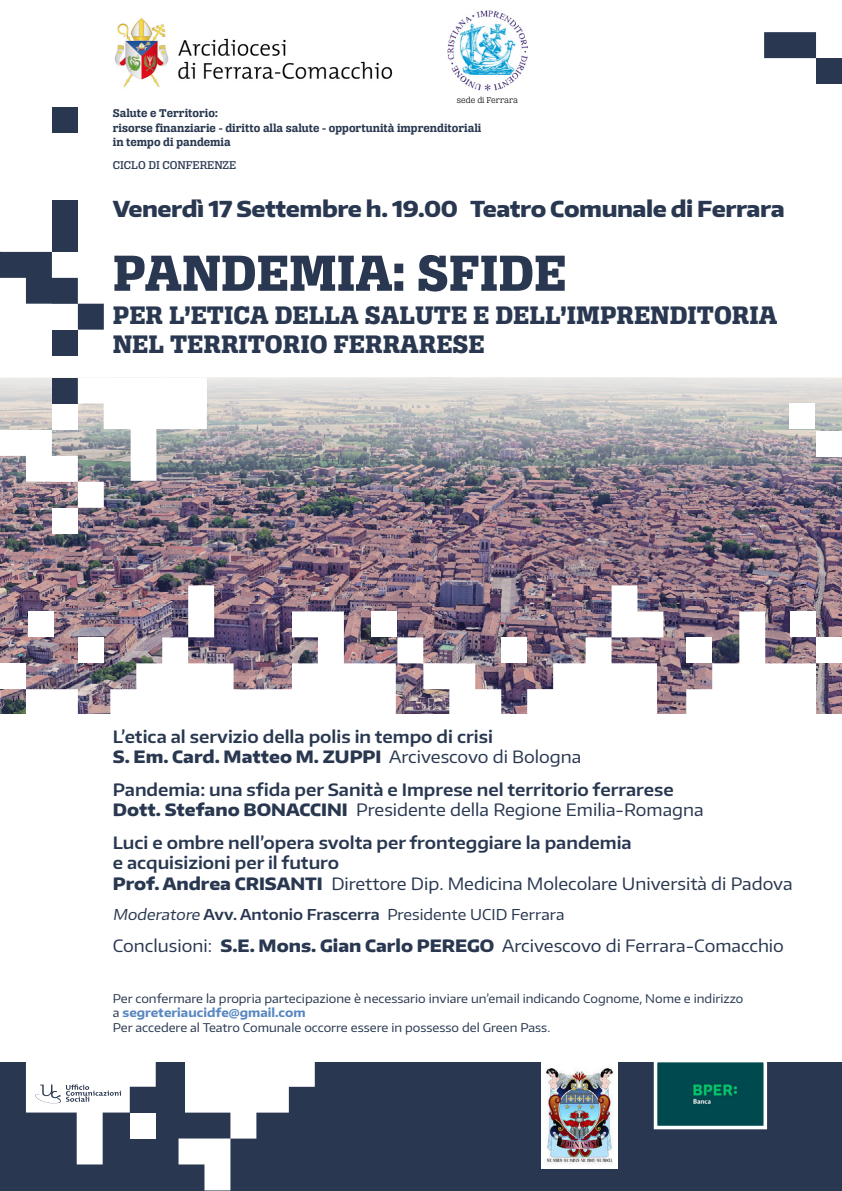
<style>
.page{position:relative;width:842px;height:1191px;background:#fff}
.page>*{position:absolute;margin:0;border:0;box-sizing:border-box;transform-origin:0 0}
.t1{font:54px "Alianza Slab 800";color:#293850}
.t2{font:27px/28.5px "Alianza Slab 800";color:#293850}
.t3{font:800 22px "Encode Sans Wide";letter-spacing:-.02em;color:#293850}
.t4{font:600 17px/20.4px "Encode Sans Wide";color:#293850}
.t5{font:17px "Encode Sans Wide";color:#293850}
.t6{font:15px "Encode Sans Wide";color:#293850}
.t7{font:12px/14.4px "Encode Sans Wide";color:#293850}
.t8{font:12px/14.4px "Alianza Slab 700";color:#293850}
.t9{font:12px "Alianza Slab 500";color:#293850}
.t10{font:9px "Alianza Slab 300";color:#000}
.s1{font-weight:800}
.s2{font-weight:400}
.s3{font-weight:600}
.s4{font-weight:700;color:#5987c1}
</style>
<div class="page">
<div style="left:0;top:1062px;width:842px;height:129px;background:#293850"></div>
<img style="left:0;top:378px;width:842px;height:336px">
<svg style="left:841px;top:663px;width:1px;height:24px"></svg>
<svg style="left:686px;top:611px;width:130px;height:103px"></svg>
<div style="left:686px;top:637px;width:26px;height:26px;background:#fff"></div>
<div style="left:816px;top:637px;width:26px;height:26px;background:#fff"></div>
<div style="left:790px;top:611px;width:26px;height:26px;background:#fff"></div>
<svg style="left:527px;top:585px;width:136px;height:129px"></svg>
<div style="left:501px;top:637px;width:26px;height:26px;background:#fff"></div>
<img style="left:110px;top:585px;width:391px;height:129px">
<div style="left:78px;top:637px;width:26px;height:26px;background:#fff"></div>
<div style="left:28px;top:611px;width:26px;height:26px;background:#fff"></div>
<svg style="left:26px;top:689px;width:52px;height:25px"></svg>
<div style="left:0;top:663px;width:26px;height:26px;background:#fff"></div>
<div style="left:52px;top:508px;width:26px;height:25px;background:#fff"></div>
<img style="left:0;top:378px;width:207px;height:130px">
<div style="left:789px;top:403px;width:26px;height:26px;background:#fff"></div>
<div style="left:816px;top:430px;width:26px;height:26px;background:#fff"></div>
<div style="left:52px;top:226px;width:26px;height:26px;background:#293850"></div>
<div style="left:52px;top:330px;width:26px;height:25px;background:#293850"></div>
<div style="left:52px;top:200px;width:26px;height:26px;background:#293850"></div>
<div style="left:52px;top:107px;width:26px;height:26px;background:#293850"></div>
<svg style="left:0;top:252px;width:104px;height:78px"></svg>
<img style="left:541px;top:1062px;width:76px;height:106px">
<svg style="left:179px;top:1062px;width:136px;height:128px"></svg>
<svg style="left:764px;top:32px;width:52px;height:26px"></svg>
<div style="left:816px;top:58px;width:26px;height:26px;background:#293850"></div>
<svg style="left:26px;top:1062px;width:130px;height:102px"></svg>
<img style="left:114px;top:18px;width:279px;height:70px">
<img style="left:447px;top:10px;width:81px;height:81px">
<svg style="left:653px;top:1062px;width:115px;height:68px;background:#1f6264"></svg>
<p class="t10" style="left:457px;top:95px;width:63px">sede di Ferrara</p>
<p class="t8" style="left:113px;top:106px;width:370px">Salute e Territorio:<br>risorse finanziarie - diritto alla salute - opportunità imprenditoriali in tempo di pandemia</p>
<p class="t9" style="left:113px;top:159px;width:125px">CICLO DI CONFERENZE</p>
<p class="t3" style="left:113px;top:194px;width:673px">Venerdì 17 Settembre h. 19.00 Teatro Comunale di Ferrara</p>
<h1 class="t1" style="left:113px;top:242px;width:455px">PANDEMIA: SFIDE</h1>
<h2 class="t2" style="left:113px;top:301px;width:666px">PER L’ETICA DELLA SALUTE E DELL’IMPRENDITORIA<br>NEL TERRITORIO FERRARESE</h2>
<p class="t4" style="left:113px;top:726px;width:470px">L’etica al servizio della polis in tempo di crisi<br><span class="s1">S. Em. Card. Matteo M. ZUPPI</span> <span class="s2">Arcivescovo di Bologna</span></p>
<p class="t4" style="left:113px;top:778px;width:592px">Pandemia: una sfida per Sanità e Imprese nel territorio ferrarese<br><span class="s1">Dott. Stefano BONACCINI</span> <span class="s2">Presidente della Regione Emilia-Romagna</span></p>
<p class="t4" style="left:113px;top:831px;width:681px">Luci e ombre nell’opera svolta per fronteggiare la pandemia<br>e acquisizioni per il futuro<br><span class="s1">Prof. Andrea CRISANTI</span> <span class="s2">Direttore Dip. Medicina Molecolare Università di Padova</span></p>
<p class="t6" style="left:113px;top:904px;width:453px">Moderatore<span class="s3">Avv. Antonio Frascerra</span> Presidente UCID Ferrara</p>
<p class="t5" style="left:113px;top:934px;width:673px">Conclusioni: <span class="s1">S.E. Mons. Gian Carlo PEREGO</span> Arcivescovo di Ferrara-Comacchio</p>
<p class="t7" style="left:113px;top:991px;width:632px">Per confermare la propria partecipazione è necessario inviare un’email indicando Cognome, Nome e indirizzo a <span class="s4">segreteriaucidfe@gmail.com<br></span>Per accedere al Teatro Comunale occorre essere in possesso del Green Pass.</p>
</div>
